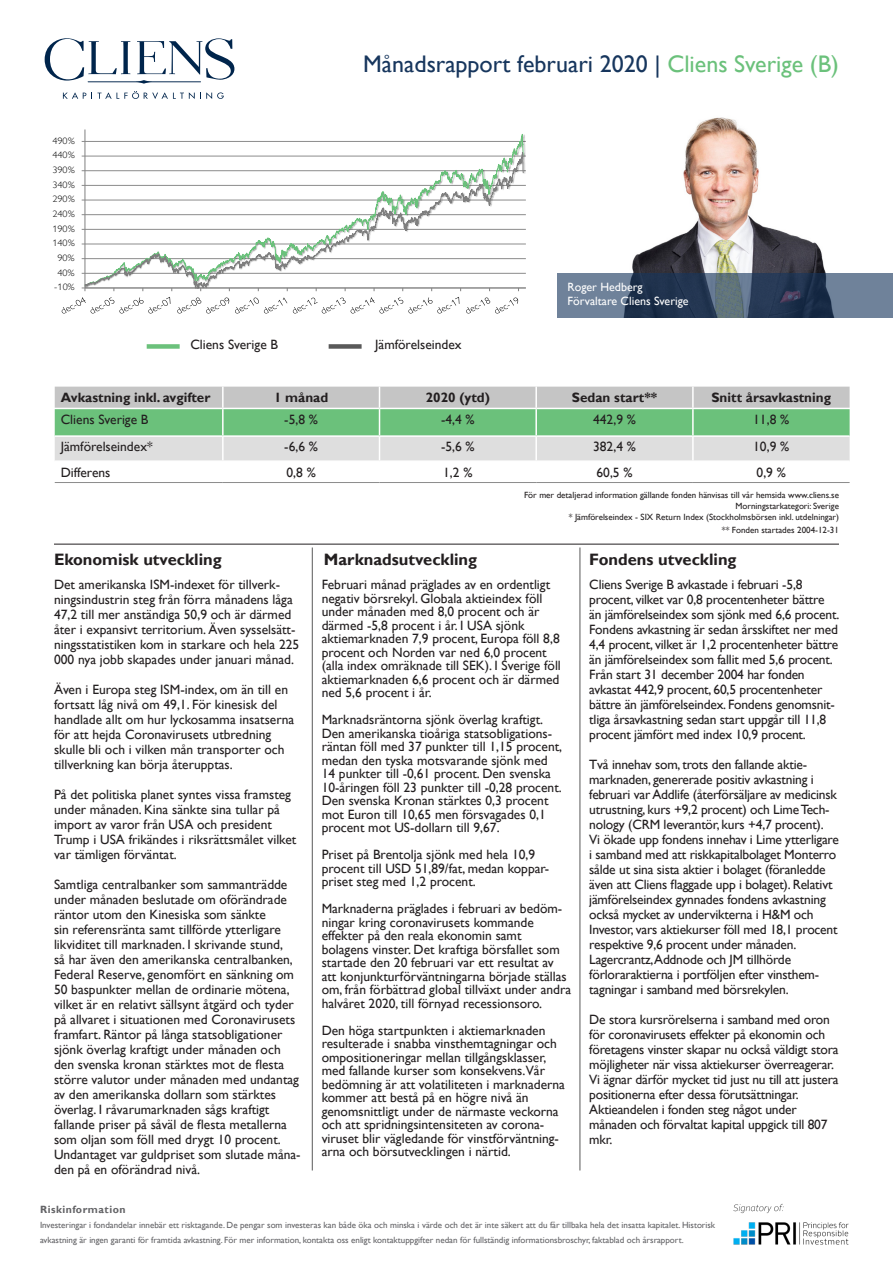
<style>
.page{position:relative;width:893px;height:1263px;background:#fff}
.page>*{position:absolute;margin:0;border:0;box-sizing:border-box;transform-origin:0 0}
.t1{font:24px "Gill Sans";color:#17365d}
.t2{font:700 16.5px "Gill Sans";color:#231f20}
.t3{font:13.5px/15px "Gill Sans";color:#231f20}
.t4{font:700 13.5px "Gill Sans";color:#231f20}
.t5{font:12px "Gill Sans";color:#fff}
.t6{font:700 10.5px "Gill Sans";letter-spacing:.05em;color:#636366}
.t7{font:300 9.15px "Gill Sans Nova";letter-spacing:.015em;color:#000;scale:1.1 1}
.t8{font:9px/15px "Gill Sans";color:#636366}
.t9{font:9px "Gill Sans";color:#231f20}
.s1{color:#6bc17b}
</style>
<div class="page">
<img style="left:618px;top:117px;width:221px;height:157px">
<svg style="left:55px;top:387px;width:795px;height:73px;background:#aecdb3"></svg>
<hr style="left:55px;top:435px;width:168px;height:2px;background:#fff">
<hr style="left:223px;top:435px;width:156px;height:2px;background:#fff">
<hr style="left:379px;top:435px;width:157px;height:2px;background:#fff">
<hr style="left:536px;top:435px;width:157px;height:2px;background:#fff">
<hr style="left:693px;top:435px;width:157px;height:2px;background:#fff">
<hr style="left:55px;top:482px;width:168px;height:1px;background:#8b8b8b">
<hr style="left:223px;top:482px;width:156px;height:1px;background:#8b8b8b">
<hr style="left:379px;top:482px;width:157px;height:1px;background:#8b8b8b">
<hr style="left:536px;top:482px;width:157px;height:1px;background:#8b8b8b">
<hr style="left:693px;top:482px;width:157px;height:1px;background:#8b8b8b">
<svg style="left:45px;top:38px;width:85px;height:43px"></svg>
<svg style="left:136px;top:38px;width:98px;height:46px"></svg>
<svg style="left:63px;top:92px;width:23px;height:7px"></svg>
<svg style="left:97px;top:91px;width:127px;height:8px"></svg>
<hr style="left:88px;top:82px;width:113px;height:1px;background:#00254c">
<div style="left:147px;top:344px;width:33px;height:5px;background:#6bc17b"></div>
<div style="left:329px;top:344px;width:33px;height:5px;background:#595959"></div>
<hr style="left:54px;top:544px;width:785px;height:1px;background:#231f20">
<hr style="left:312px;top:547px;width:1px;height:623px;background:#595959">
<hr style="left:580px;top:547px;width:1px;height:623px;background:#595959">
<hr style="left:85px;top:288px;width:441px;height:1px;background:#868686">
<svg style="left:85px;top:129px;width:439px;height:15px"></svg>
<svg style="left:85px;top:144px;width:439px;height:144px"></svg>
<svg style="left:61px;top:297px;width:458px;height:17px"></svg>
<svg style="left:557px;top:274px;width:336px;height:44px;background:#475a72"></svg>
<img style="left:733px;top:1203px;width:116px;height:41px">
<p class="t7" style="left:52px;top:136px;width:22px">490%</p>
<p class="t7" style="left:52px;top:150px;width:22px">440%</p>
<p class="t7" style="left:52px;top:165px;width:22px">390%</p>
<p class="t7" style="left:52px;top:180px;width:22px">340%</p>
<p class="t7" style="left:52px;top:194px;width:22px">290%</p>
<p class="t7" style="left:52px;top:209px;width:22px">240%</p>
<p class="t7" style="left:52px;top:224px;width:22px">190%</p>
<p class="t7" style="left:52px;top:238px;width:22px">140%</p>
<p class="t7" style="left:57px;top:253px;width:17px">90%</p>
<p class="t7" style="left:57px;top:268px;width:17px">40%</p>
<p class="t7" style="left:54px;top:282px;width:20px">-10%</p>
<p class="t1" style="left:363px;top:50px;width:477px">Månadsrapport februari 2020 | <span class="s1">Cliens Sverige (B)</span></p>
<p class="t3" style="left:190px;top:338px;width:89px">Cliens Sverige B</p>
<p class="t3" style="left:375px;top:338px;width:88px">Jämförelseindex</p>
<p class="t5" style="left:568px;top:280px;width:77px">Roger Hedberg</p>
<p class="t5" style="left:568px;top:294px;width:123px">Förvaltare Cliens Sverige</p>
<p class="t4" style="left:61px;top:389px;width:151px">Avkastning inkl. avgifter</p>
<p class="t4" style="left:274px;top:389px;width:56px">1 månad</p>
<p class="t4" style="left:426px;top:389px;width:66px">2020 (ytd)</p>
<p class="t4" style="left:572px;top:389px;width:87px">Sedan start**</p>
<p class="t4" style="left:711px;top:389px;width:121px">Snitt årsavkastning</p>
<p class="t3" style="left:61px;top:412px;width:89px">Cliens Sverige B</p>
<p class="t3" style="left:284px;top:412px;width:35px">-5,8 %</p>
<p class="t3" style="left:441px;top:412px;width:35px">-4,4 %</p>
<p class="t3" style="left:593px;top:412px;width:44px">442,9 %</p>
<p class="t3" style="left:753px;top:412px;width:38px">11,8 %</p>
<p class="t3" style="left:61px;top:440px;width:93px">Jämförelseindex*</p>
<p class="t3" style="left:284px;top:440px;width:35px">-6,6 %</p>
<p class="t3" style="left:441px;top:440px;width:35px">-5,6 %</p>
<p class="t3" style="left:593px;top:440px;width:44px">382,4 %</p>
<p class="t3" style="left:753px;top:440px;width:38px">10,9 %</p>
<p class="t3" style="left:61px;top:465px;width:51px">Differens</p>
<p class="t3" style="left:286px;top:465px;width:31px">0,8 %</p>
<p class="t3" style="left:443px;top:465px;width:31px">1,2 %</p>
<p class="t3" style="left:596px;top:465px;width:38px">60,5 %</p>
<p class="t3" style="left:757px;top:465px;width:31px">0,9 %</p>
<p class="t9" style="left:524px;top:490px;width:316px">För mer detaljerad information gällande fonden hänvisas till vår hemsida www.cliens.se</p>
<p class="t9" style="left:736px;top:501px;width:105px">Morningstarkategori: Sverige</p>
<p class="t9" style="left:569px;top:512px;width:272px">* Jämförelseindex - SIX Return Index (Stockholmsbörsen inkl. utdelningar)</p>
<p class="t9" style="left:722px;top:524px;width:119px">** Fonden startades 2004-12-31</p>
<p class="t2" style="left:54px;top:549px;width:169px">Ekonomisk utveckling</p>
<p class="t2" style="left:324px;top:549px;width:155px">Marknadsutveckling</p>
<p class="t2" style="left:589px;top:549px;width:149px">Fondens utveckling</p>
<p class="t3" style="left:54px;top:578px;width:247px">Det amerikanska ISM-indexet för tillverk&shy;ningsindustrin steg från förra månadens låga 47,2 till mer anständiga 50,9 och är därmed åter i expansivt territorium. Även sysselsätt&shy;ningsstatistiken kom in starkare och hela 225<br>000 nya jobb skapades under januari månad.</p>
<p class="t3" style="left:54px;top:683px;width:242px">Även i Europa steg ISM-index, om än till en fortsatt låg nivå om 49,1. För kinesisk del handlade allt om hur lyckosamma insatserna för att hejda Coronavirusets utbredning skulle bli och i vilken mån transporter och tillverkning kan börja återupptas.</p>
<p class="t3" style="left:54px;top:788px;width:244px">På det politiska planet syntes vissa framsteg under månaden. Kina sänkte sina tullar på import av varor från USA och president Trump i USA frikändes i riksrättsmålet vilket var tämligen förväntat.</p>
<p class="t3" style="left:54px;top:878px;width:248px">Samtliga centralbanker som sammanträdde under månaden beslutade om oförändrade räntor utom den Kinesiska som sänkte<br>sin referensränta samt tillförde ytterligare likviditet till marknaden. I skrivande stund,<br>så har även den amerikanska centralbanken, Federal Reserve, genomfört en sänkning om 50 baspunkter mellan de ordinarie mötena, vilket är en relativt sällsynt åtgärd och tyder på allvaret i situationen med Coronavirusets framfart. Räntor på långa statsobligationer sjönk överlag kraftigt under månaden och den svenska kronan stärktes mot de flesta större valutor under månaden med undantag av den amerikanska dollarn som stärktes överlag. I råvarumarknaden sågs kraftigt fallande priser på såväl de flesta metallerna som oljan som föll med drygt 10 procent.<br>Undantaget var guldpriset som slutade måna&shy;den på en oförändrad nivå.</p>
<p class="t3" style="left:322px;top:578px;width:241px;line-height:13.5px">Februari månad präglades av en ordentligt negativ börsrekyl. Globala aktieindex föll under månaden med 8,0 procent och är därmed -5,8 procent i år. I USA sjönk aktiemarknaden 7,9 procent, Europa föll 8,8 procent och Norden var ned 6,0 procent (alla index omräknade till SEK). I Sverige föll aktiemarknaden 6,6 procent och är därmed ned 5,6 procent i år.</p>
<p class="t3" style="left:322px;top:713px;width:242px;line-height:13.5px">Marknadsräntorna sjönk överlag kraftigt.<br>Den amerikanska tioåriga statsobligations&shy;räntan föll med 37 punkter till 1,15 procent, medan den tyska motsvarande sjönk med 14 punkter till -0,61 procent. Den svenska 10-åringen föll 23 punkter till -0,28 procent.<br>Den svenska Kronan stärktes 0,3 procent mot Euron till 10,65 men försvagades 0,1 procent mot US-dollarn till 9,67.</p>
<p class="t3" style="left:322px;top:848px;width:229px;line-height:13.5px">Priset på Brentolja sjönk med hela 10,9 procent till USD 51,89/fat, medan koppar&shy;priset steg med 1,2 procent.</p>
<p class="t3" style="left:322px;top:902px;width:251px;line-height:13.5px">Marknaderna präglades i februari av bedöm&shy;ningar kring coronavirusets kommande effekter på den reala ekonomin samt bolagens vinster. Det kraftiga börsfallet som startade den 20 februari var ett resultat av att konjunkturförväntningarna började ställas om, från förbättrad global tillväxt under andra halvåret 2020, till förnyad recessionsoro.</p>
<p class="t3" style="left:322px;top:1024px;width:245px;line-height:13.5px">Den höga startpunkten i aktiemarknaden resulterade i snabba vinsthemtagningar och ompositioneringar mellan tillgångsklasser, med fallande kurser som konsekvens.Vår bedömning är att volatiliteten i marknaderna kommer att bestå på en högre nivå än genomsnittligt under de närmaste veckorna och att spridningsintensiteten av corona&shy;viruset blir vägledande för vinstförväntning&shy;arna och börsutvecklingen i närtid.</p>
<p class="t3" style="left:589px;top:578px;width:251px">Cliens Sverige B avkastade i februari -5,8 procent, vilket var 0,8 procentenheter bättre än jämförelseindex som sjönk med 6,6 procent.<br>Fondens avkastning är sedan årsskiftet ner med 4,4 procent, vilket är 1,2 procentenheter bättre än jämförelseindex som fallit med 5,6 procent.<br>Från start 31 december 2004 har fonden avkastat 442,9 procent, 60,5 procentenheter bättre än jämförelseindex. Fondens genomsnit&shy;tliga årsavkastning sedan start uppgår till 11,8 procent jämfört med index 10,9 procent.</p>
<p class="t3" style="left:589px;top:758px;width:251px">Två innehav som, trots den fallande aktie&shy;marknaden, genererade positiv avkastning i februari var Addlife (återförsäljare av medicinsk utrustning, kurs +9,2 procent) och Lime Tech&shy;nology (CRM leverantör, kurs +4,7 procent).<br>Vi ökade upp fondens innehav i Lime ytterligare i samband med att riskkapitalbolaget Monterro sålde ut sina sista aktier i bolaget (föranledde även att Cliens flaggade upp i bolaget). Relativt jämförelseindex gynnades fondens avkastning också mycket av undervikterna i H&amp;M och Investor, vars aktiekurser föll med 18,1 procent respektive 9,6 procent under månaden.<br>Lagercrantz,Addnode och JM tillhörde förloraraktierna i portföljen efter vinsthem&shy;tagningar i samband med börsrekylen.</p>
<p class="t3" style="left:589px;top:1013px;width:251px">De stora kursrörelserna i samband med oron för coronavirusets effekter på ekonomin och företagens vinster skapar nu också väldigt stora möjligheter när vissa aktiekurser överreagerar.<br>Vi ägnar därför mycket tid just nu till att justera positionerna efter dessa förutsättningar.<br>Aktieandelen i fonden steg något under månaden och förvaltat kapital uppgick till 807 mkr.</p>
<p class="t6" style="left:40px;top:1203px;width:87px">Riskinformation</p>
<p class="t8" style="left:40px;top:1218px;width:677px">Investeringar i fondandelar innebär ett risktagande. De pengar som investeras kan både öka och minska i värde och det är inte säkert att du får tillbaka hela det insatta kapitalet. Historisk avkastning är ingen garanti för framtida avkastning. För mer information, kontakta oss enligt kontaktuppgifter nedan för fullständig informationsbroschyr, faktablad och årsrapport.</p>
</div>
